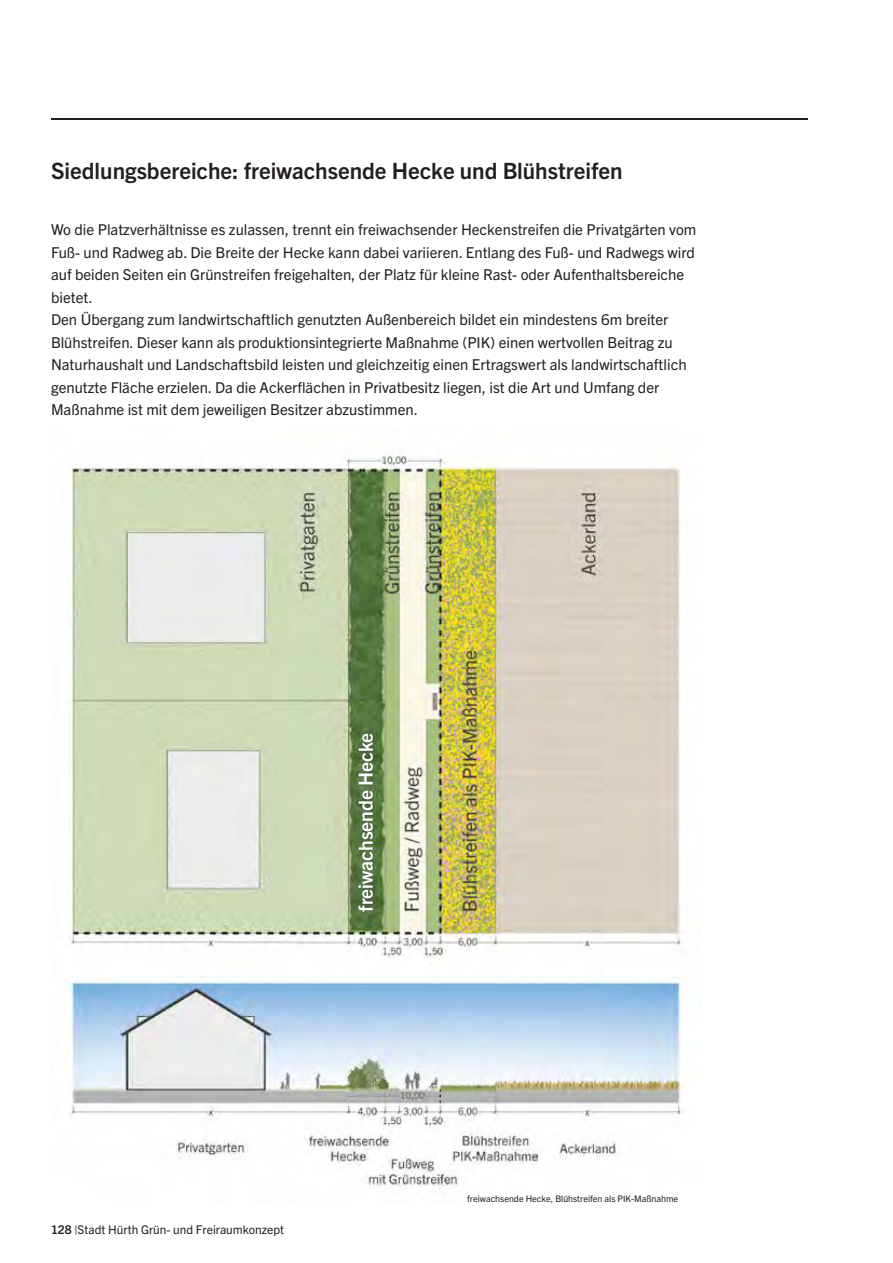
<style>
.page{position:relative;width:893px;height:1263px;background:#fff}
.page>*{position:absolute;margin:0;border:0;box-sizing:border-box;transform-origin:0 0}
.t1{font:700 22.5px "Trade Gothic Next LT Pro";color:#231f20}
.t2{font:700 19.5px "Trade Gothic Next LT Pro";color:#fff}
.t3{font:15px/22.5px "Trade Gothic Next LT Pro";color:#231f20}
.t4{font:12px "Trade Gothic Next LT Pro";color:#231f20}
.t5{font:9px "Trade Gothic Next LT Pro";color:#231f20}
.s1{font-weight:700}
</style>
<div class="page">
<hr style="left:51px;top:118px;width:757px;height:2px;background:#231f20">
<img style="left:68px;top:453px;width:620px;height:736px">
<h1 class="t1" style="left:51px;top:155px;width:573px">Siedlungsbereiche: freiwachsende Hecke und Blühstreifen</h1>
<p class="t3" style="left:51px;top:217px;width:647px">Wo die Platzverhältnisse es zulassen, trennt ein freiwachsender Heckenstreifen die Privatgärten vom Fuß- und Radweg ab. Die Breite der Hecke kann dabei variieren. Entlang des Fuß- und Radwegs wird auf beiden Seiten ein Grünstreifen freigehalten, der Platz für kleine Rast- oder Aufenthaltsbereiche bietet.<br>Den Übergang zum landwirtschaftlich genutzten Außenbereich bildet ein mindestens 6m breiter Blühstreifen. Dieser kann als produktionsintegrierte Maßnahme (PIK) einen wertvollen Beitrag zu Naturhaushalt und Landschaftsbild leisten und gleichzeitig einen Ertragswert als landwirtschaftlich genutzte Fläche erzielen. Da die Ackerflächen in Privatbesitz liegen, ist die Art und Umfang der Maßnahme ist mit dem jeweiligen Besitzer abzustimmen.</p>
<h2 class="t2" style="left:352px;top:912px;width:181px;rotate:-90deg">freiwachsende Hecke</h2>
<p class="t4" style="left:51px;top:1221px;width:234px"><span class="s1">128</span> |Stadt Hürth Grün- und Freiraumkonzept</p>
<p class="t5" style="left:467px;top:1193px;width:212px">freiwachsende Hecke, Blühstreifen als PIK-Maßnahme</p>
</div>
